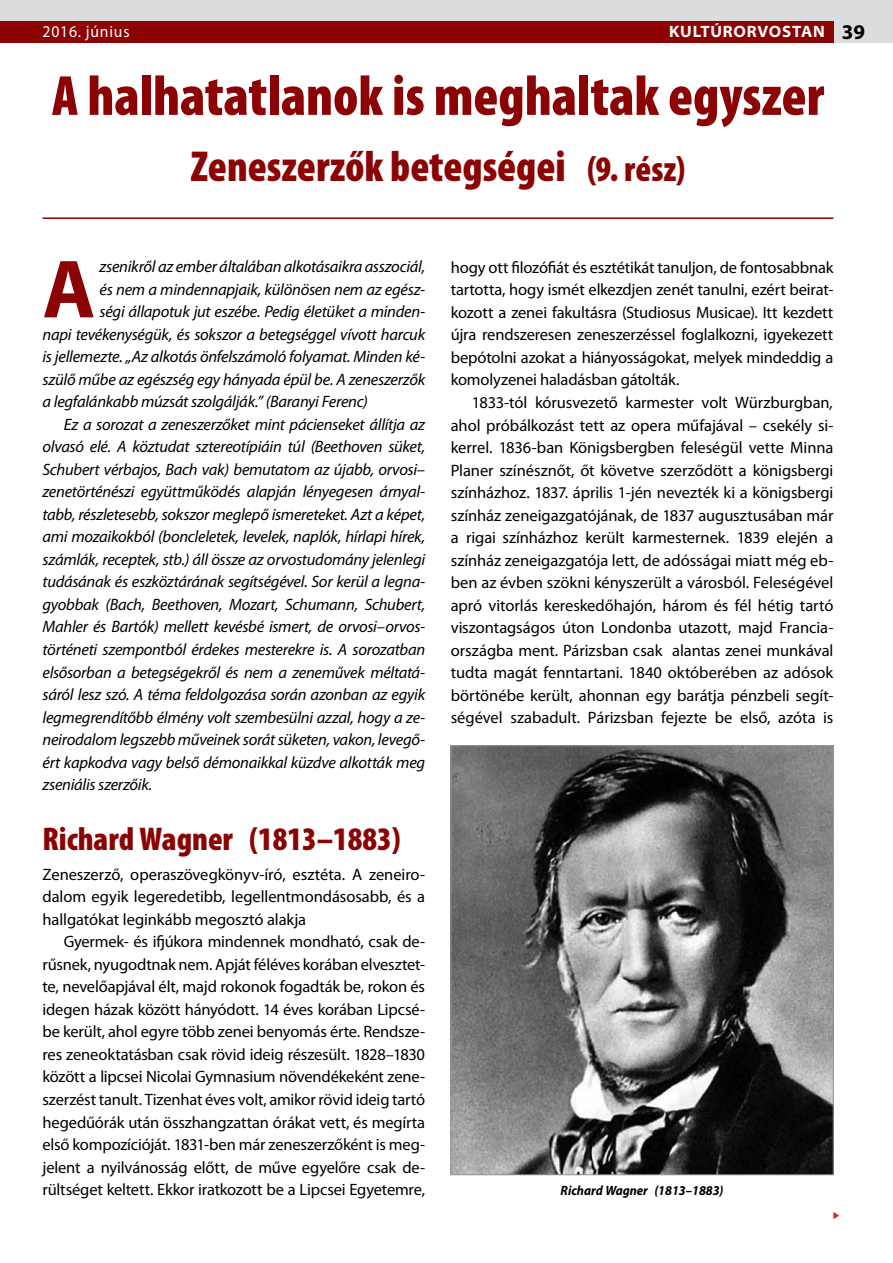
<style>
.page{position:relative;width:893px;height:1263px;background:#fff}
.page>*{position:absolute;margin:0;border:0;box-sizing:border-box;transform-origin:0 0}
.t1{font:700 83.25px "Myriad Pro";color:#8b0304}
.t2{font:900 condensed 57px "Myriad Pro";color:#8b0304}
.t3{font:900 condensed 43.5px "Myriad Pro";color:#8b0304}
.t4{font:900 condensed 33px "Myriad Pro";color:#8b0304}
.t5{font:16.5px/22.5px "Myriad Pro";letter-spacing:-.01em;color:#000;text-align:justify}
.t6{font:italic 16.5px "Myriad Pro";letter-spacing:-.015em;color:#000}
.t7{font:700 semi-expanded 16.5px "Myriad Pro";letter-spacing:.05em;color:#fff;scale:.95 1}
.t8{font:16.5px "Myriad Pro";letter-spacing:.05em;color:#fff;scale:.95 1}
.t9{font:italic 700 13.5px "Myriad Pro";color:#000;scale:.94 1}
.s1{font-stretch:normal;font-size:21px;color:#000}
.s2{font-size:36px}
.s3{font-style:italic}
</style>
<div class="page">
<svg style="left:833px;top:1212px;width:6px;height:7px"></svg>
<div style="left:0;top:0;width:893px;height:43px;background:#dbdcde"></div>
<div style="left:0;top:21px;width:833px;height:22px;background:#8b0304"></div>
<img style="left:453px;top:747px;width:378px;height:426px">
<hr style="left:43px;top:217px;width:790px;height:2px;background:#8b0304">
<p class="t8" style="left:43px;top:22px;width:93px">2016. június</p>
<p class="t7" style="left:669px;top:23px;width:208px">KULTÚRORVOSTAN <span class="s1">39</span></p>
<h2 class="t2" style="left:52px;top:64px;width:774px">A halhatatlanok is meghaltak egyszer</h2>
<h3 class="t3" style="left:191px;top:142px;width:496px">Zeneszerzők betegségei <span class="s2">(9. rész)</span></h3>
<h1 class="t1" style="left:43px;top:235px;width:54px">A</h1>
<p class="t6" style="left:100px;top:257px;width:327px">zsenikről az ember általában alkotásaikra asszociál,</p>
<p class="t6" style="left:100px;top:279px;width:327px">és nem a mindennapjaik, különösen nem az egész-</p>
<p class="t6" style="left:100px;top:302px;width:327px">ségi állapotuk jut eszébe. Pedig életüket a minden-</p>
<p class="t6" style="left:43px;top:324px;width:384px">napi tevékenységük, és sokszor a betegséggel vívott harcuk</p>
<p class="t6" style="left:43px;top:347px;width:384px">is jellemezte. „Az alkotás önfelszámoló folyamat. Minden ké-</p>
<p class="t6" style="left:43px;top:369px;width:384px">szülő műbe az egészség egy hányada épül be. A zeneszerzők</p>
<p class="t6" style="left:43px;top:392px;width:327px">a legfalánkabb múzsát szolgálják.” (Baranyi Ferenc)</p>
<p class="t6" style="left:64px;top:414px;width:363px">Ez a sorozat a zeneszerzőket mint pácienseket állítja az</p>
<p class="t6" style="left:43px;top:437px;width:384px">olvasó elé. A köztudat sztereotípiáin túl (Beethoven süket,</p>
<p class="t6" style="left:43px;top:459px;width:384px">Schubert vérbajos, Bach vak) bemutatom az újabb, orvosi–</p>
<p class="t6" style="left:43px;top:482px;width:384px">zenetörténészi együttműködés alapján lényegesen árnyal-</p>
<p class="t6" style="left:43px;top:504px;width:384px">tabb, részletesebb, sokszor meglepő ismereteket. Azt a képet,</p>
<p class="t6" style="left:43px;top:527px;width:384px">ami mozaikokból (boncleletek, levelek, naplók, hírlapi hírek,</p>
<p class="t6" style="left:43px;top:549px;width:384px">számlák, receptek, stb.) áll össze az orvostudomány jelenlegi</p>
<p class="t6" style="left:43px;top:572px;width:384px">tudásának és eszköztárának segítségével. Sor kerül a legna-</p>
<p class="t6" style="left:43px;top:594px;width:384px">gyobbak (Bach, Beethoven, Mozart, Schumann, Schubert,</p>
<p class="t6" style="left:43px;top:617px;width:384px">Mahler és Bartók) mellett kevésbé ismert, de orvosi–orvos-</p>
<p class="t6" style="left:43px;top:639px;width:384px">történeti szempontból érdekes mesterekre is. A sorozatban</p>
<p class="t6" style="left:43px;top:662px;width:384px">elsősorban a betegségekről és nem a zeneművek méltatá-</p>
<p class="t6" style="left:43px;top:684px;width:384px">sáról lesz szó. A téma feldolgozása során azonban az egyik</p>
<p class="t6" style="left:43px;top:707px;width:384px">legmegrendítőbb élmény volt szembesülni azzal, hogy a ze-</p>
<p class="t6" style="left:43px;top:729px;width:384px">neirodalom legszebb műveinek sorát süketen, vakon, levegő-</p>
<p class="t6" style="left:43px;top:752px;width:384px">ért kapkodva vagy belső démonaikkal küzdve alkották meg</p>
<p class="t6" style="left:43px;top:774px;width:111px">zseniális szerzőik.</p>
<h3 class="t4" style="left:43px;top:820px;width:359px">Richard Wagner (1813–1883)</h3>
<p class="t5" style="left:43px;top:863px;width:384px">Zeneszerző, operaszövegkönyv-író, esztéta. A zeneiro&shy;dalom egyik legeredetibb, legellentmondásosabb, és a hallgatókat leginkább megosztó alakja</p>
<p class="t5" style="left:43px;top:930px;width:384px;text-indent:21px">Gyermek- és ifjúkora mindennek mondható, csak de&shy;rűsnek, nyugodtnak nem. Apját féléves korában elvesztet&shy;te, nevelőapjával élt, majd rokonok fogadták be, rokon és idegen házak között hányódott. 14 éves korában Lipcsé&shy;be került, ahol egyre több zenei benyomás érte. Rendsze&shy;res zeneoktatásban csak rövid ideig részesült. 1828–1830 között a lipcsei Nicolai Gymnasium növendékeként zene&shy;szerzést tanult. Tizenhat éves volt, amikor rövid ideig tartó hegedűórák után összhangzattan órákat vett, és megírta első kompozícióját. 1831-ben már zeneszerzőként is meg&shy;jelent a nyilvánosság előtt, de műve egyelőre csak de&shy;rültséget keltett. Ekkor iratkozott be a Lipcsei Egyetemre,</p>
<p class="t5" style="left:451px;top:256px;width:384px">hogy ott filozófiát és esztétikát tanuljon, de fontosabbnak tartotta, hogy ismét elkezdjen zenét tanulni, ezért beirat&shy;kozott a zenei fakultásra (Studiosus Musicae). Itt kezdett újra rendszeresen zeneszerzéssel foglalkozni, igyekezett bepótolni azokat a hiányosságokat, melyek mindeddig a komolyzenei haladásban gátolták.</p>
<p class="t5" style="left:451px;top:391px;width:384px;text-indent:21px">1833-tól kórusvezető karmester volt Würzburgban<span class="s3">, </span>ahol próbálkozást tett az opera műfajával – csekély si&shy;kerrel. 1836-ban Königsbergben feleségül vette Minna Planer színésznőt, őt követve szerződött a königsbergi színházhoz. 1837. április 1-jén nevezték ki a königsbergi színház zeneigazgatójának, de 1837 augusztusában már a rigai színházhoz került karmesternek. 1839 elején a színház zeneigazgatója lett, de adósságai miatt még eb&shy;ben az évben szökni kényszerült a városból. Feleségével apró vitorlás kereskedőhajón, három és fél hétig tartó viszontagságos úton Londonba utazott, majd Francia&shy;országba ment. Párizsban csak alantas zenei munkával tudta magát fenntartani. 1840 októberében az adósok börtönébe került, ahonnan egy barátja pénzbeli segít&shy;ségével szabadult. Párizsban fejezte be első, azóta is</p>
<p class="t9" style="left:561px;top:1181px;width:175px">Richard Wagner (1813–1883)</p>
</div>
